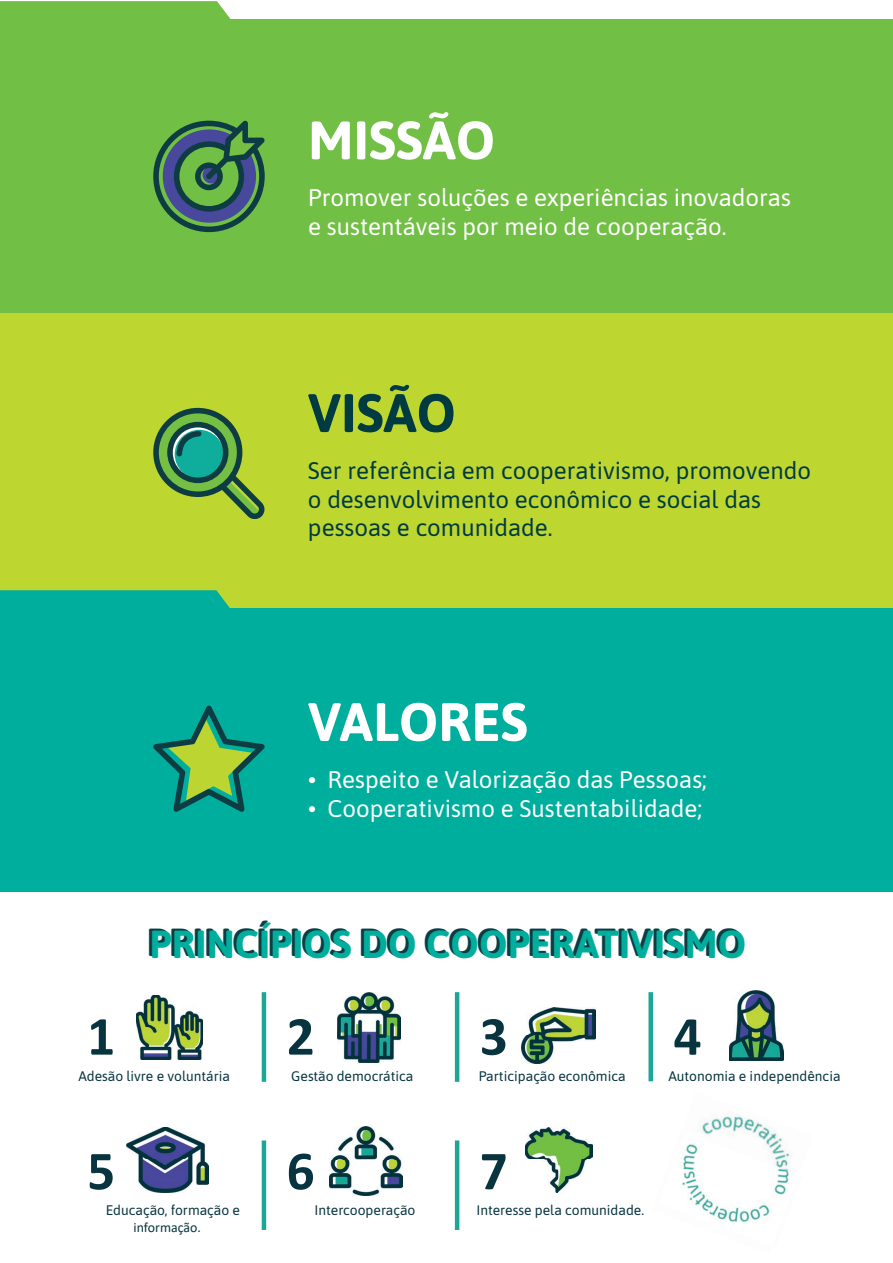
<style>
.page{position:relative;width:893px;height:1263px;background:#fff}
.page>*{position:absolute;margin:0;border:0;box-sizing:border-box;transform-origin:0 0}
.t1{font:700 55.35px "Calibri";color:#083440}
.t2{font:700 53.85px "Asap";color:#fff}
.t3{font:700 53.85px "Asap";color:#003b42}
.t4{font:700 39.15px "Asap";color:#00ae9d}
.t5{font:24px/28.8px "Asap";color:#fff}
.t6{font:24px/28.8px "Asap";color:#003b42}
.t7{font:13.8px "Asap";color:#083440}
.t8{font:13.8px "Calibri";color:#083440}
</style>
<div class="page">
<div style="left:0;top:608px;width:893px;height:283px;background:#00ae9d"></div>
<div style="left:0;top:20px;width:893px;height:294px;background:#71bf44"></div>
<div style="left:0;top:314px;width:893px;height:294px;background:#bed630"></div>
<svg style="left:0;top:590px;width:230px;height:18px;background:#08af98"></svg>
<svg style="left:0;top:1px;width:231px;height:19px;background:#76c14a"></svg>
<svg style="left:153px;top:120px;width:112px;height:112px"></svg>
<svg style="left:153px;top:407px;width:111px;height:112px"></svg>
<svg style="left:153px;top:706px;width:112px;height:106px"></svg>
<img style="left:136px;top:995px;width:67px;height:65px">
<hr style="left:262px;top:992px;width:4px;height:90px;background:#1ca695">
<img style="left:337px;top:992px;width:63px;height:70px">
<hr style="left:455px;top:992px;width:4px;height:90px;background:#1ca695">
<img style="left:521px;top:1007px;width:74px;height:56px">
<hr style="left:262px;top:1140px;width:4px;height:90px;background:#1ca695">
<img style="left:330px;top:1126px;width:72px;height:69px">
<div style="left:648px;top:992px;width:5px;height:89px;background:#1ca695"></div>
<img style="left:729px;top:991px;width:54px;height:70px">
<img style="left:126px;top:1127px;width:82px;height:66px">
<hr style="left:455px;top:1140px;width:4px;height:90px;background:#1ca695">
<img style="left:525px;top:1127px;width:68px;height:66px">
<img style="left:702px;top:1114px;width:68px;height:18px">
<img style="left:681px;top:1132px;width:110px;height:91px">
<h2 class="t2" style="left:308px;top:102px;width:189px">MISSÃO</h2>
<h3 class="t5" style="left:308px;top:182px;width:484px">Promover soluções e experiências inovadoras e sustentáveis por meio de cooperação.</h3>
<h2 class="t3" style="left:308px;top:375px;width:149px">VISÃO</h2>
<h3 class="t6" style="left:308px;top:455px;width:505px">Ser referência em cooperativismo, promovendo o desenvolvimento econômico e social das pessoas e comunidade.</h3>
<h2 class="t2" style="left:308px;top:684px;width:221px">VALORES</h2>
<h3 class="t5" style="left:308px;top:764px;width:400px">• Respeito e Valorização das Pessoas;</h3>
<h3 class="t5" style="left:308px;top:792px;width:396px">• Cooperativismo e Sustentabilidade;</h3>
<h1 class="t1" style="left:87px;top:997px;width:30px">1</h1>
<h3 class="t4" style="left:149px;top:916px;width:599px">PRINCÍPIOS DO COOPERATIVISMO</h3>
<h1 class="t1" style="left:287px;top:997px;width:30px">2</h1>
<h1 class="t1" style="left:480px;top:997px;width:30px">3</h1>
<h1 class="t1" style="left:673px;top:997px;width:30px">4</h1>
<p class="t7" style="left:78px;top:1066px;width:153px">Adesão livre e voluntária</p>
<p class="t7" style="left:291px;top:1066px;width:124px">Gestão democrática</p>
<p class="t7" style="left:479px;top:1066px;width:148px">Participação econômica</p>
<p class="t7" style="left:668px;top:1066px;width:174px">Autonomia e independência</p>
<h1 class="t1" style="left:87px;top:1132px;width:30px">5</h1>
<h1 class="t1" style="left:287px;top:1132px;width:30px">6</h1>
<h1 class="t1" style="left:480px;top:1132px;width:30px">7</h1>
<p class="t7" style="left:106px;top:1201px;width:135px">Educação, formação e</p>
<p class="t8" style="left:134px;top:1218px;width:69px">informação.</p>
<p class="t7" style="left:315px;top:1201px;width:102px">Intercooperação</p>
<p class="t7" style="left:477px;top:1201px;width:169px">Interesse pela comunidade.</p>
</div>
